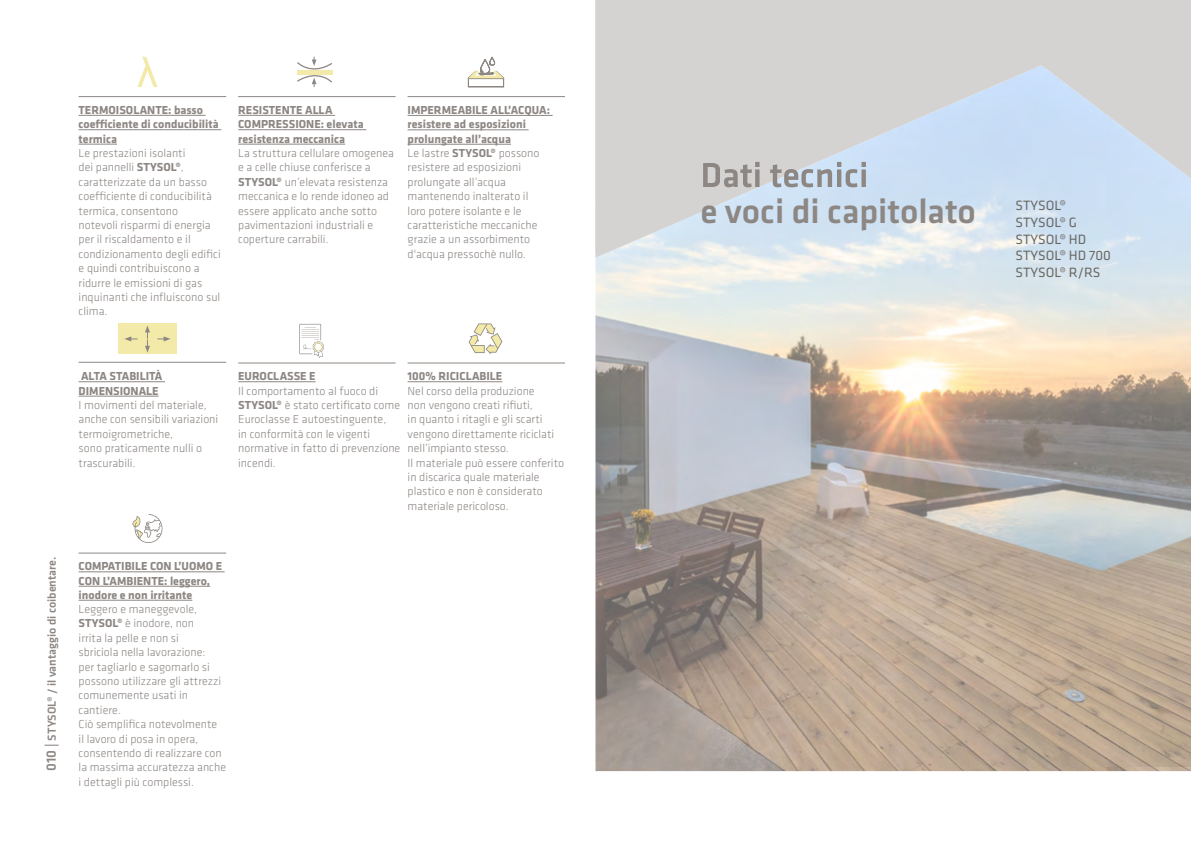
<style>
.page{position:relative;width:1191px;height:842px;background:#fff}
.page>*{position:absolute;margin:0;border:0;box-sizing:border-box;transform-origin:0 0}
.t1{font:500 35.3px "Klavika";color:#8d8784}
.t2{font:14px/16.8px "Klavika";color:#6a6864}
.t3{font:300 12px/14.4px "Klavika";color:#8d8784}
.t4{font:700 12px/14.4px "Klavika";color:#8d8784}
.t5{font:500 12px "Klavika";color:#8d8784}
.s1{font-weight:700}
.s2{font-size:14px}
</style>
<div class="page">
<hr style="left:79px;top:96px;width:147px;height:1px;background:#8d8784">
<hr style="left:238px;top:363px;width:157px;height:1px;background:#8d8784">
<hr style="left:79px;top:362px;width:147px;height:1px;background:#8d8784">
<hr style="left:238px;top:96px;width:157px;height:1px;background:#8d8784">
<hr style="left:79px;top:553px;width:147px;height:1px;background:#8d8784">
<hr style="left:407px;top:96px;width:158px;height:1px;background:#8d8784">
<hr style="left:407px;top:363px;width:158px;height:1px;background:#8d8784">
<svg style="left:137px;top:57px;width:20px;height:30px"></svg>
<svg style="left:132px;top:514px;width:31px;height:29px"></svg>
<hr style="left:79px;top:115px;width:127px;height:1px;background:#8d8784">
<hr style="left:79px;top:130px;width:142px;height:1px;background:#8d8784">
<hr style="left:79px;top:144px;width:38px;height:1px;background:#8d8784">
<svg style="left:297px;top:57px;width:36px;height:30px"></svg>
<div style="left:297px;top:70px;width:35px;height:5px;background:#f3e9a9"></div>
<svg style="left:467px;top:57px;width:38px;height:30px"></svg>
<svg style="left:299px;top:324px;width:25px;height:34px"></svg>
<div style="left:314px;top:342px;width:9px;height:9px;border:1px solid #f3e9a9;border-radius:50%"></div>
<svg style="left:468px;top:323px;width:34px;height:31px"></svg>
<hr style="left:238px;top:115px;width:97px;height:1px;background:#8d8784">
<hr style="left:238px;top:130px;width:128px;height:1px;background:#8d8784">
<hr style="left:238px;top:144px;width:107px;height:1px;background:#8d8784">
<hr style="left:407px;top:115px;width:145px;height:1px;background:#8d8784">
<hr style="left:407px;top:130px;width:121px;height:1px;background:#8d8784">
<hr style="left:407px;top:144px;width:104px;height:1px;background:#8d8784">
<hr style="left:238px;top:382px;width:78px;height:1px;background:#8d8784">
<hr style="left:79px;top:382px;width:86px;height:1px;background:#8d8784">
<hr style="left:79px;top:396px;width:80px;height:1px;background:#8d8784">
<hr style="left:79px;top:572px;width:146px;height:1px;background:#8d8784">
<hr style="left:79px;top:586px;width:131px;height:1px;background:#8d8784">
<hr style="left:79px;top:600px;width:113px;height:1px;background:#8d8784">
<hr style="left:407px;top:382px;width:95px;height:1px;background:#8d8784">
<img style="left:595px;top:258px;width:596px;height:513px">
<svg style="left:595px;top:0;width:596px;height:258px;background:#d2d9df"></svg>
<svg style="left:703px;top:162px;width:163px;height:25px;background:#b6b9bd"></svg>
<div style="left:118px;top:324px;width:59px;height:30px;background:#f3e9a9"></div>
<svg style="left:124px;top:336px;width:14px;height:5px"></svg>
<svg style="left:157px;top:336px;width:13px;height:5px"></svg>
<svg style="left:145px;top:326px;width:5px;height:27px"></svg>
<p class="t4" style="left:79px;top:103px;width:142px">TERMOISOLANTE: basso coefficiente di conducibilità termica</p>
<p class="t3" style="left:79px;top:146px;width:144px">Le prestazioni isolanti<br>dei pannelli <span class="s1">STYSOL®</span>, caratterizzate da un basso coefficiente di conducibilità termica, consentono<br>notevoli risparmi di energia per il riscaldamento e il condizionamento degli edifici e quindi contribuiscono a ridurre le emissioni di gas inquinanti che influiscono sul clima.</p>
<p class="t4" style="left:238px;top:103px;width:127px">RESISTENTE ALLA<br>COMPRESSIONE: elevata resistenza meccanica</p>
<p class="t3" style="left:238px;top:146px;width:157px">La struttura cellulare omogenea e a celle chiuse conferisce a<br><span class="s1">STYSOL®</span> un’elevata resistenza meccanica e lo rende idoneo ad essere applicato anche sotto pavimentazioni industriali e coperture carrabili.</p>
<p class="t3" style="left:407px;top:103px;width:144px"><span class="s1">IMPERMEABILE ALL’ACQUA: resistere ad esposizioni prolungate all’acqua<br></span>Le lastre <span class="s1">STYSOL®</span> possono resistere ad esposizioni prolungate all’acqua mantenendo inalterato il<br>loro potere isolante e le caratteristiche meccaniche grazie a un assorbimento d'acqua pressochè nullo.</p>
<p class="t5" style="left:45px;top:771px;width:216px;rotate:-90deg"><span class="s2">010 |</span> STYSOL® / il vantaggio di coibentare.</p>
<p class="t4" style="left:79px;top:369px;width:85px">ALTA STABILITÀ<br>DIMENSIONALE</p>
<p class="t3" style="left:79px;top:398px;width:141px">I movimenti del materiale, anche con sensibili variazioni termoigrometriche,<br>sono praticamente nulli o trascurabili.</p>
<p class="t4" style="left:238px;top:369px;width:79px">EUROCLASSE E</p>
<p class="t3" style="left:238px;top:384px;width:164px">Il comportamento al fuoco di<br><span class="s1">STYSOL®</span> è stato certificato come<br>Euroclasse E autoestinguente,<br>in conformità con le vigenti normative in fatto di prevenzione incendi.</p>
<p class="t4" style="left:407px;top:369px;width:96px">100% RICICLABILE</p>
<p class="t3" style="left:407px;top:384px;width:158px">Nel corso della produzione<br>non vengono creati rifiuti,<br>in quanto i ritagli e gli scarti vengono direttamente riciclati nell’impianto stesso.<br>Il materiale può essere conferito in discarica quale materiale plastico e non è considerato materiale pericoloso.</p>
<p class="t4" style="left:79px;top:559px;width:145px">COMPATIBILE CON L’UOMO E<br>CON L’AMBIENTE: leggero, inodore e non irritante</p>
<p class="t3" style="left:79px;top:602px;width:149px">Leggero e maneggevole,<br><span class="s1">STYSOL®</span> è inodore, non<br>irrita la pelle e non si<br>sbriciola nella lavorazione:<br>per tagliarlo e sagomarlo si possono utilizzare gli attrezzi comunemente usati in cantiere.<br>Ciò semplifica notevolmente<br>il lavoro di posa in opera, consentendo di realizzare con la massima accuratezza anche i dettagli più complessi.</p>
<h1 class="t1" style="left:700px;top:192px;width:277px">e voci di capitolato</h1>
<p class="t2" style="left:1015px;top:197px;width:97px">STYSOL®<br>STYSOL® G<br>STYSOL® HD<br>STYSOL® HD 700<br>STYSOL® R/RS</p>
</div>
